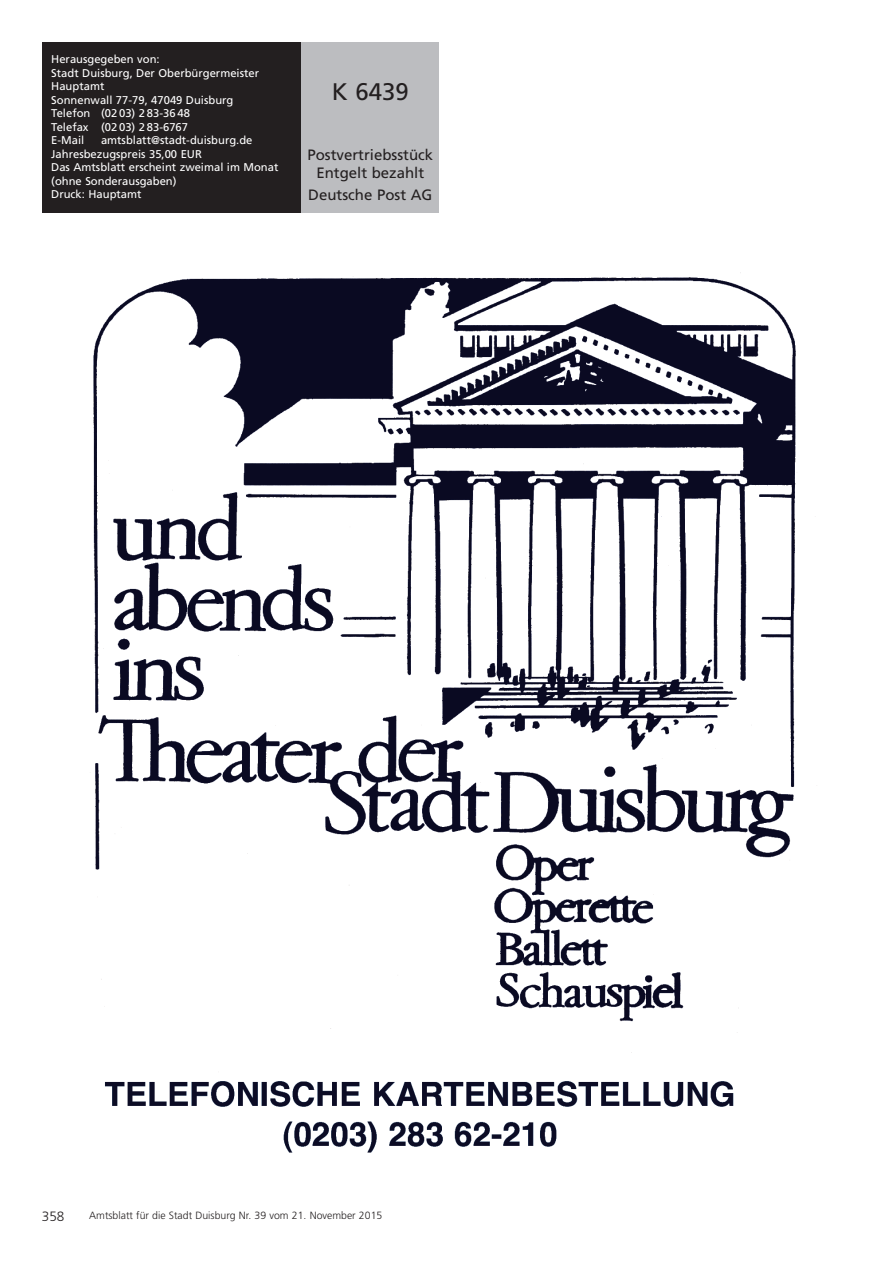
<style>
.page{position:relative;width:893px;height:1263px;background:#fff}
.page>*{position:absolute;margin:0;border:0;box-sizing:border-box;transform-origin:0 0}
.t1{font:24px "Frutiger";color:#231f20}
.t2{font:15px/18px "Frutiger";color:#231f20;text-align:center}
.t3{font:300 13.5px "Frutiger";color:#231f20}
.t4{font:11.25px/13.5px "Frutiger";color:#fff}
.t5{font:300 10.5px "Frutiger";color:#231f20}
</style>
<div class="page">
<div style="left:43px;top:43px;width:259px;height:170px;background:#231f20"></div>
<div style="left:302px;top:43px;width:137px;height:170px;background:#bcbdc0"></div>
<img style="left:93px;top:272px;width:703px;height:881px">
<p class="t4" style="left:51px;top:53px;width:209px">Herausgegeben von:<br>Stadt Duisburg, Der Oberbürgermeister<br>Hauptamt<br>Sonnenwall 77-79, 47049 Duisburg<br>Telefon (02 03) 2 83-36 48<br>Telefax (02 03) 2 83-6767<br>E-Mail</p>
<p class="t4" style="left:51px;top:134px;width:229px;text-indent:50px">amtsblatt@stadt-duisburg.de<br>Jahresbezugspreis 35,00 EUR<br>Das Amtsblatt erscheint zweimal im Monat (ohne Sonderausgaben)<br>Druck: Hauptamt</p>
<h1 class="t1" style="left:332px;top:82px;width:78px">K 6439</h1>
<h2 class="t2" style="left:307px;top:147px;width:127px">Postvertriebsstück<br>Entgelt bezahlt</h2>
<h2 class="t2" style="left:308px;top:187px;width:126px">Deutsche Post AG</h2>
<p class="t3" style="left:42px;top:1210px;width:24px">358</p>
<p class="t5" style="left:89px;top:1211px;width:295px">Amtsblatt für die Stadt Duisburg Nr. 39 vom 21. November 2015</p>
</div>
